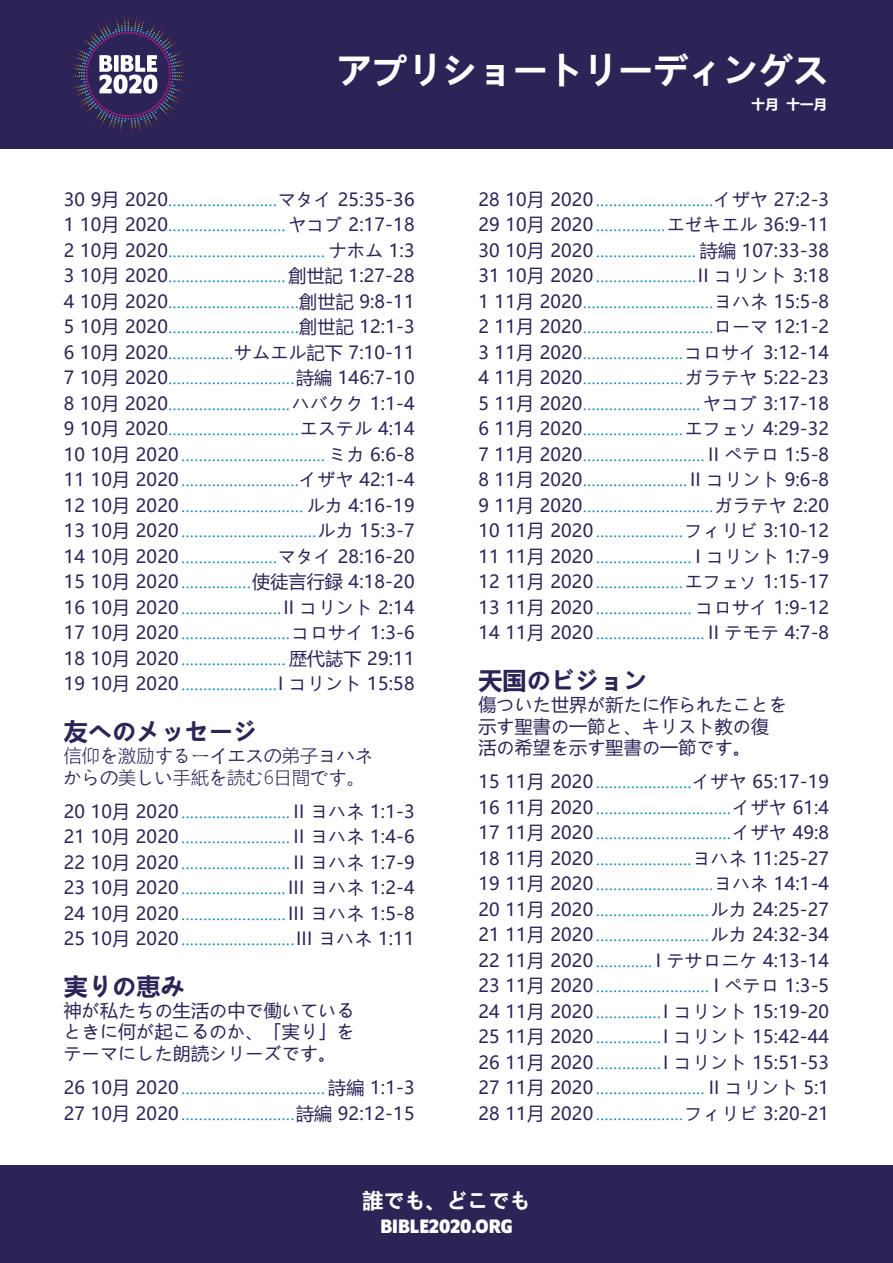
<style>
.page{position:relative;width:893px;height:1263px;background:#fff}
.page>*{position:absolute;margin:0;border:0;box-sizing:border-box;transform-origin:0 0}
.t1{font:700 36px "Microsoft Ya Hei";letter-spacing:-.025em;color:#fff}
.t2{font:700 24px "Microsoft Ya Hei";letter-spacing:.01em;color:#2c2357}
.t3{font:700 21px "Program OT";color:#fff}
.t4{font:700 21px "Microsoft Ya Hei";color:#fff}
.t5{font:18px/21.6px "Microsoft Ya Hei";letter-spacing:.01em;color:#2c2357;text-align:justify}
.t6{font:300 18px/21.6px "Microsoft Ya Hei";letter-spacing:.01em;color:#2c2357}
.t7{font:15px/25.5px "Microsoft Ya Hei";color:#0986bb;text-align:justify}
.t8{font:700 13.5px "Microsoft Ya Hei";color:#fff}
.s1{font-size:18px;color:#2c2357}
.s2{font-size:15px;color:#0986bb}
</style>
<div class="page">
<div style="left:0;top:0;width:893px;height:149px;background:#2c2357"></div>
<div style="left:0;top:1166px;width:893px;height:97px;background:#2c2357"></div>
<svg style="left:104px;top:14px;width:41px;height:10px"></svg>
<svg style="left:99px;top:55px;width:58px;height:39px"></svg>
<h1 class="t1" style="left:337px;top:45px;width:494px">アプリショートリーディングス</h1>
<p class="t7" style="left:64px;top:187px;width:352px"><span class="s1">30 9月 2020</span>.........................<span class="s1">マタイ 25:35-36<br>1 10月 2020</span>........................... <span class="s1">ヤコブ 2:17-18<br>2 10月 2020</span>.................................... <span class="s1">ナホム 1:3<br>3 10月 2020</span>........................... <span class="s1">創世記 1:27-28<br>4 10月 2020</span>..............................<span class="s1">創世記 9:8-11<br>5 10月 2020</span>..............................<span class="s1">創世記 12:1-3</span></p>
<p class="t5" style="left:64px;top:341px;width:352px">6 10月 2020<span class="s2">...............</span>サムエル記下 7:10-11</p>
<p class="t7" style="left:64px;top:366px;width:352px"><span class="s1">7 10月 2020</span>.............................<span class="s1">詩編 146:7-10<br>8 10月 2020</span>............................<span class="s1">ハバクク 1:1-4<br>9 10月 2020</span>..............................<span class="s1">エステル 4:14<br>10 10月 2020</span> ................................. <span class="s1">ミカ 6:6-8<br>11 10月 2020</span> ...........................<span class="s1">イザヤ 42:1-4<br>12 10月 2020</span> ............................ <span class="s1">ルカ 4:16-19<br>13 10月 2020</span> ...............................<span class="s1">ルカ 15:3-7<br>14 10月 2020</span> ......................<span class="s1">マタイ 28:16-20</span></p>
<p class="t5" style="left:64px;top:570px;width:352px">15 10月 2020 <span class="s2">................</span>使徒言行録 4:18-20</p>
<p class="t7" style="left:64px;top:595px;width:352px"><span class="s1">16 10月 2020</span> .......................<span class="s1">II コリント 2:14<br>17 10月 2020</span> .........................<span class="s1">コロサイ 1:3-6<br>18 10月 2020</span> ........................ <span class="s1">歴代誌下 29:11<br>19 10月 2020</span> ......................<span class="s1">I コリント 15:58</span></p>
<h2 class="t2" style="left:64px;top:715px;width:195px">友へのメッセージ</h2>
<p class="t6" style="left:64px;top:744px;width:310px">信仰を激励するーイエスの弟子ヨハネからの美しい手紙を読む6日間です。</p>
<p class="t7" style="left:64px;top:799px;width:352px"><span class="s1">20 10月 2020</span> ......................... <span class="s1">II ヨハネ 1:1-3<br>21 10月 2020</span> ......................... <span class="s1">II ヨハネ 1:4-6<br>22 10月 2020</span> ......................... <span class="s1">II ヨハネ 1:7-9<br>23 10月 2020</span> ........................<span class="s1">III ヨハネ 1:2-4<br>24 10月 2020</span> ........................<span class="s1">III ヨハネ 1:5-8<br>25 10月 2020</span> ..........................<span class="s1">III ヨハネ 1:11</span></p>
<h2 class="t2" style="left:64px;top:970px;width:122px">実りの恵み</h2>
<p class="t5" style="left:64px;top:999px;width:292px">神が私たちの生活の中で働いているときに何が起こるのか、「実り」をテーマにした朗読シリーズです。</p>
<p class="t7" style="left:64px;top:1075px;width:352px"><span class="s1">26 10月 2020</span> ................................. <span class="s1">詩編 1:1-3<br>27 10月 2020</span> ..........................<span class="s1">詩編 92:12-15</span></p>
<p class="t8" style="left:751px;top:95px;width:77px">十月 十一月</p>
<p class="t7" style="left:478px;top:187px;width:352px"><span class="s1">28 10月 2020</span> ...........................<span class="s1">イザヤ 27:2-3</span></p>
<p class="t5" style="left:478px;top:213px;width:352px">29 10月 2020 <span class="s2">................</span>エゼキエル 36:9-11</p>
<p class="t7" style="left:478px;top:238px;width:352px"><span class="s1">30 10月 2020</span> ....................... <span class="s1">詩編 107:33-38<br>31 10月 2020</span> .......................<span class="s1">II コリント 3:18<br>1 11月 2020</span>..............................<span class="s1">ヨハネ 15:5-8<br>2 11月 2020</span>..............................<span class="s1">ローマ 12:1-2<br>3 11月 2020</span>.......................<span class="s1">コロサイ 3:12-14<br>4 11月 2020</span>.......................<span class="s1">ガラテヤ 5:22-23<br>5 11月 2020</span>........................... <span class="s1">ヤコブ 3:17-18<br>6 11月 2020</span>.......................<span class="s1">エフェソ 4:29-32<br>7 11月 2020</span>............................ <span class="s1">II ペテロ 1:5-8<br>8 11月 2020</span>........................ <span class="s1">II コリント 9:6-8<br>9 11月 2020</span>..............................<span class="s1">ガラテヤ 2:20</span></p>
<p class="t5" style="left:478px;top:519px;width:352px">10 11月 2020 <span class="s2">....................</span>フィリビ 3:10-12</p>
<p class="t7" style="left:478px;top:544px;width:352px"><span class="s1">11 11月 2020</span> ...................... <span class="s1">I コリント 1:7-9</span></p>
<p class="t5" style="left:478px;top:570px;width:352px">12 11月 2020 <span class="s2">....................</span>エフェソ 1:15-17</p>
<p class="t7" style="left:478px;top:595px;width:352px"><span class="s1">13 11月 2020</span> ...................... <span class="s1">コロサイ 1:9-12<br>14 11月 2020</span> ......................... <span class="s1">II テモテ 4:7-8</span></p>
<h2 class="t2" style="left:478px;top:664px;width:171px">天国のビジョン</h2>
<p class="t5" style="left:478px;top:693px;width:310px;text-align:left">傷ついた世界が新たに作られたことを示す聖書の一節と、キリスト教の復活の希望を示す聖書の一節です。</p>
<p class="t7" style="left:478px;top:769px;width:352px"><span class="s1">15 11月 2020</span> ......................<span class="s1">イザヤ 65:17-19<br>16 11月 2020</span> ...............................<span class="s1">イザヤ 61:4<br>17 11月 2020</span> ...............................<span class="s1">イザヤ 49:8<br>18 11月 2020</span> ......................<span class="s1">ヨハネ 11:25-27<br>19 11月 2020</span> ...........................<span class="s1">ヨハネ 14:1-4<br>20 11月 2020</span> ..........................<span class="s1">ルカ 24:25-27<br>21 11月 2020</span> ..........................<span class="s1">ルカ 24:32-34</span></p>
<p class="t5" style="left:478px;top:949px;width:352px">22 11月 2020 <span class="s2">.............</span> I テサロニケ 4:13-14</p>
<p class="t7" style="left:478px;top:973px;width:352px"><span class="s1">23 11月 2020</span> .......................... <span class="s1">I ペテロ 1:3-5</span></p>
<p class="t5" style="left:478px;top:998px;width:352px;line-height:25.5px">24 11月 2020 <span class="s2">...............</span>I コリント 15:19-20<br>25 11月 2020 <span class="s2">...............</span>I コリント 15:42-44<br>26 11月 2020 <span class="s2">...............</span>I コリント 15:51-53</p>
<p class="t7" style="left:478px;top:1075px;width:352px"><span class="s1">27 11月 2020</span> ......................... <span class="s1">II コリント 5:1</span></p>
<p class="t5" style="left:478px;top:1102px;width:352px">28 11月 2020 <span class="s2">....................</span>フィリビ 3:20-21</p>
<h3 class="t4" style="left:362px;top:1185px;width:170px">誰でも、どこでも</h3>
<h3 class="t3" style="left:380px;top:1214px;width:134px">BIBLE2020.ORG</h3>
</div>
